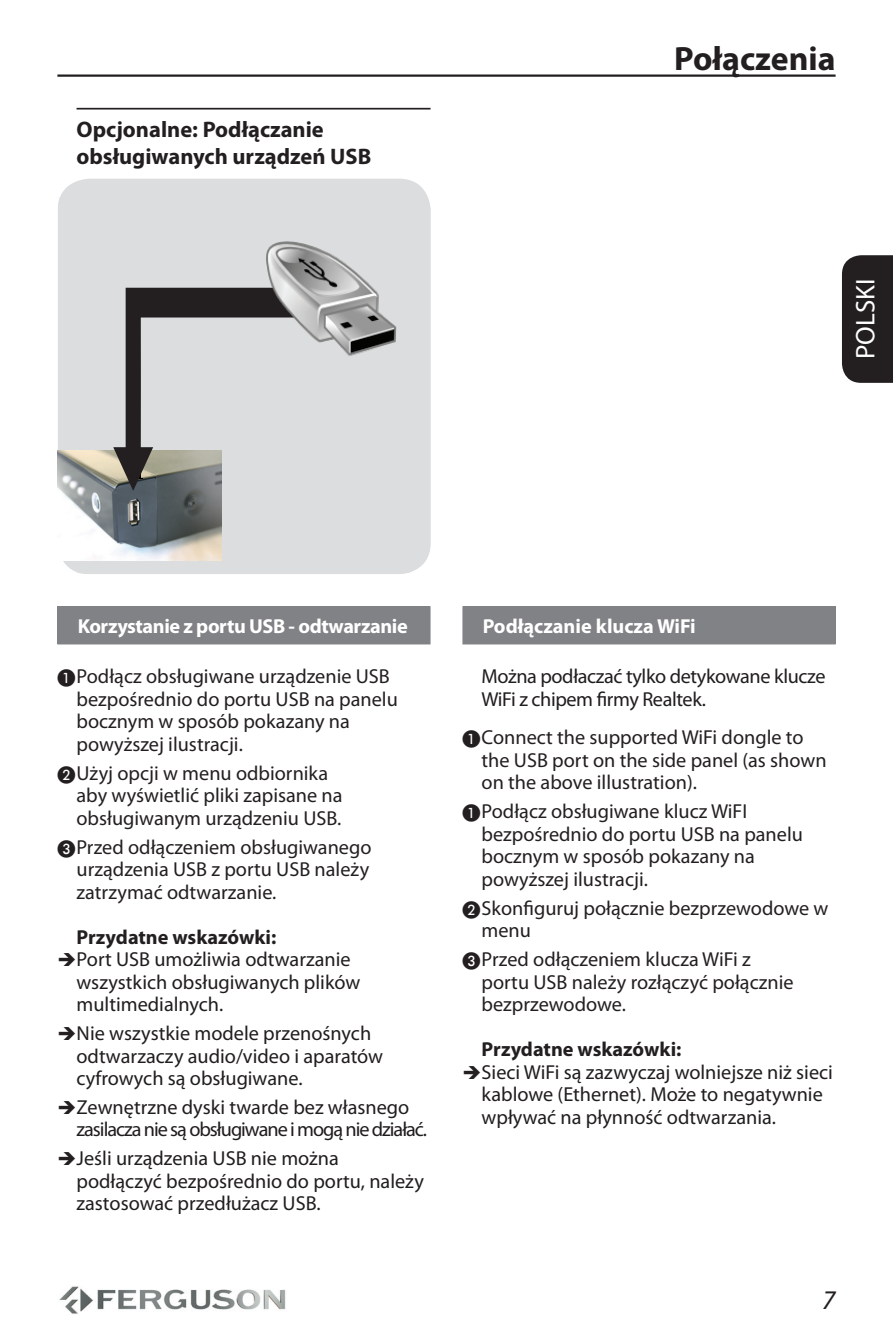
<style>
.page{position:relative;width:893px;height:1340px;background:#fff}
.page>*{position:absolute;margin:0;border:0;box-sizing:border-box;transform-origin:0 0}
.t1{font:700 33.75px "Myriad Pro";color:#231f20}
.t2{font:27px "Myriad Pro";color:#fff}
.t3{font:italic 27px "Myriad Pro";color:#231f20}
.t4{font:700 22.5px/27px "Myriad Pro";color:#231f20}
.t5{font:20.25px/22.5px "Myriad Pro";color:#231f20}
.t6{font:20.25px/22.5px "Myriad Pro";color:#201d1e}
.t7{font:20.25px/22.5px "Myriad Pro";letter-spacing:-.05em;color:#201d1e}
.t8{font:20.25px/22.5px "Myriad Pro";letter-spacing:-.02em;color:#201d1e}
.t9{font:700 20.25px "Myriad Pro";color:#231f20}
.t10{font:700 20.25px "Myriad Pro";letter-spacing:-.02em;color:#fff}
.t11{font:700 20.25px "Myriad Pro";color:#fff}
.s1{font-family:"Philips Pi Roman";font-size:18px}
.s2{color:#231f20}
</style>
<div class="page">
<img style="left:59px;top:1286px;width:227px;height:28px">
<div style="left:58px;top:179px;width:373px;height:395px;background:#dcdddf"></div>
<img style="left:57px;top:450px;width:165px;height:110px">
<svg style="left:113px;top:288px;width:257px;height:203px;background:#b7b7b8"></svg>
<img style="left:266px;top:241px;width:131px;height:131px">
<div style="left:842px;top:255px;width:51px;height:128px;background:#231f20"></div>
<hr style="left:57px;top:74px;width:779px;height:3px;background:#231f20">
<hr style="left:77px;top:108px;width:354px;height:1px;background:#231f20">
<div style="left:58px;top:606px;width:372px;height:38px;background:#808285"></div>
<div style="left:463px;top:606px;width:372px;height:38px;background:#808285"></div>
<p class="t4" style="left:77px;top:115px;width:296px">Opcjonalne: Podłączanie obsługiwanych urządzeń USB</p>
<h1 class="t1" style="left:674px;top:37px;width:163px">Połączenia</h1>
<h2 class="t2" style="left:849px;top:359px;width:82px;rotate:-90deg">POLSKI</h2>
<p class="t10" style="left:78px;top:613px;width:332px">Korzystanie z portu USB - odtwarzanie</p>
<p class="t5" style="left:77px;top:665px;width:323px;text-indent:-19px"><span class="s1">A</span>Podłącz obsługiwane urządzenie USB bezpośrednio do portu USB na panelu bocznym w sposób pokazany na powyższej ilustracji.</p>
<p class="t5" style="left:77px;top:761px;width:267px;text-indent:-19px"><span class="s1">B</span>Użyj opcji w menu odbiornika aby wyświetlić pliki zapisane na obsługiwanym urządzeniu USB.</p>
<p class="t5" style="left:77px;top:835px;width:296px;text-align:justify;text-indent:-19px"><span class="s1">C</span>Przed odłączeniem obsługiwanego urządzenia USB z portu USB należy zatrzymać odtwarzanie.</p>
<p class="t9" style="left:77px;top:923px;width:201px">Przydatne wskazówki:</p>
<p class="t6" style="left:77px;top:947px;width:285px;text-indent:-19px"><span class="s2">➔</span>Port USB umożliwia odtwarzanie wszystkich obsługiwanych plików multimedialnych.</p>
<p class="t6" style="left:77px;top:1021px;width:308px;text-indent:-19px"><span class="s2">➔</span>Nie wszystkie modele przenośnych odtwarzaczy audio/video i aparatów cyfrowych są obsługiwane.</p>
<p class="t7" style="left:77px;top:1095px;width:352px;text-indent:-19px"><span class="s2">➔</span>Zewnętrzne dyski twarde bez własnego zasilacza nie są obsługiwane i mogą nie działać.</p>
<p class="t6" style="left:77px;top:1146px;width:349px;text-indent:-19px"><span class="s2">➔</span>Jeśli urządzenia USB nie można podłączyć bezpośrednio do portu, należy zastosować przedłużacz USB.</p>
<p class="t11" style="left:483px;top:613px;width:215px">Podłączanie klucza WiFi</p>
<p class="t8" style="left:482px;top:665px;width:345px">Można podłaczać tylko detykowane klucze<br>WiFi z chipem firmy Realtek.</p>
<p class="t5" style="left:482px;top:726px;width:347px;text-indent:-19px"><span class="s1">A</span>Connect the supported WiFi dongle to the USB port on the side panel (as shown on the above illustration).</p>
<p class="t5" style="left:482px;top:800px;width:323px;text-indent:-19px"><span class="s1">A</span>Podłącz obsługiwane klucz WiFI bezpośrednio do portu USB na panelu bocznym w sposób pokazany na powyższej ilustracji.</p>
<p class="t5" style="left:482px;top:896px;width:348px;text-indent:-19px"><span class="s1">B</span>Skonfiguruj połącznie bezprzewodowe w menu</p>
<p class="t5" style="left:482px;top:947px;width:313px;text-indent:-19px"><span class="s1">C</span>Przed odłączeniem klucza WiFi z portu USB należy rozłączyć połącznie bezprzewodowe.</p>
<p class="t9" style="left:482px;top:1036px;width:201px">Przydatne wskazówki:</p>
<p class="t6" style="left:482px;top:1060px;width:353px;text-indent:-19px"><span class="s2">➔</span>Sieci WiFi są zazwyczaj wolniejsze niż sieci kablowe (Ethernet). Może to negatywnie wpływać na płynność odtwarzania.</p>
<h2 class="t3" style="left:822px;top:1283px;width:15px">7</h2>
</div>
